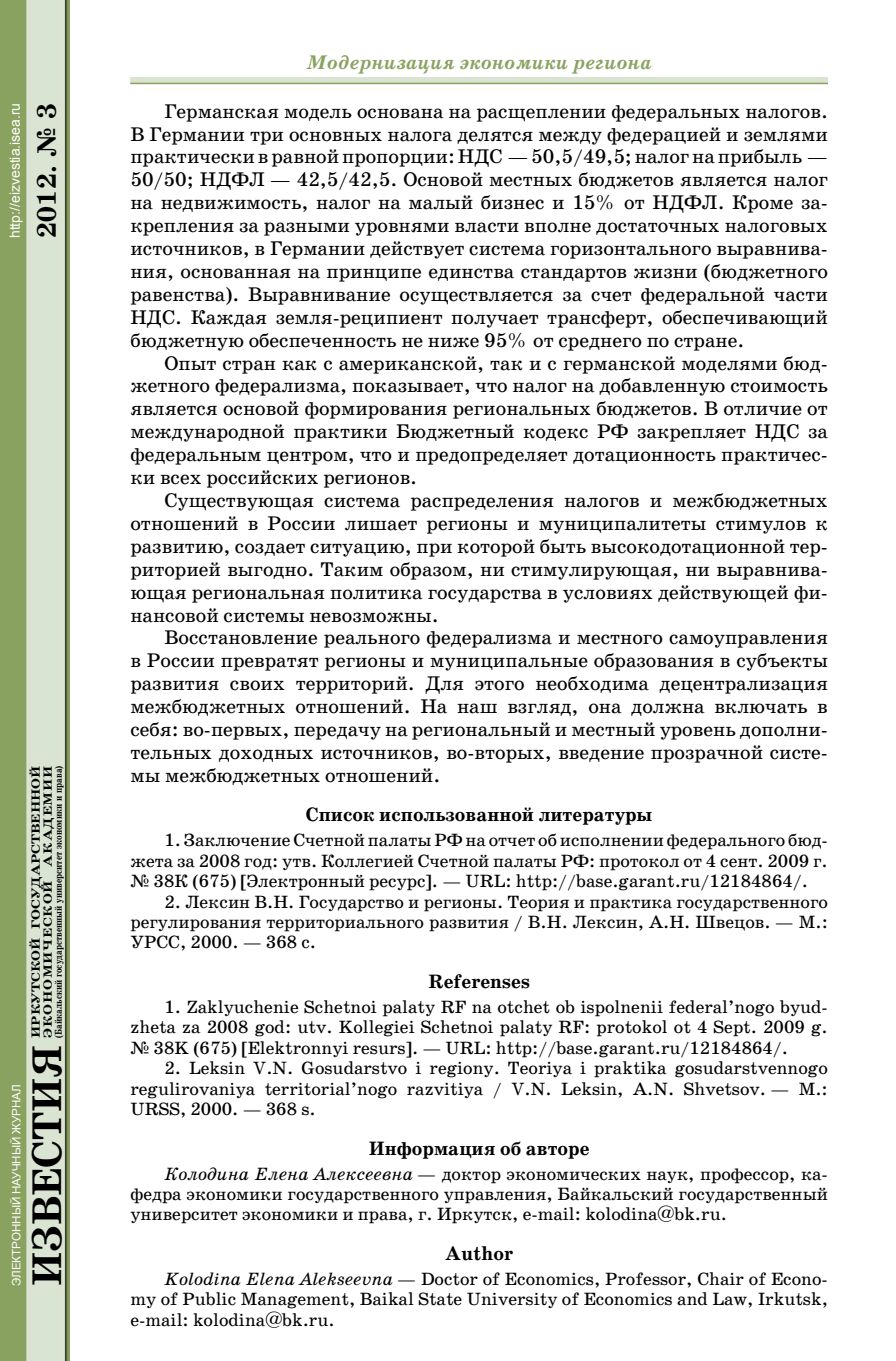
<style>
.page{position:relative;width:896px;height:1361px;background:#fff}
.page>*{position:absolute;margin:0;border:0;box-sizing:border-box;transform-origin:0 0}
.t1{font:700 42px "School Book C";color:#000}
.t2{font:700 27px "School Book C";color:#000}
.t3{font:20px/22.8px "School Book C";color:#000;text-align:justify}
.t4{font:italic 700 20px "School Book C";color:#89a260}
.t5{font:700 19.6px "School Book C";color:#000}
.t6{font:18px/20.4px "School Book C";color:#000;text-align:justify}
.t7{font:14px "Arial";color:#fff}
.t8{font:700 12px/12px "School Book C";color:#000;scale:1.25 1}
.t9{font:11.6px "Arial";color:#fff}
.t10{font:700 10px "School Book C";color:#000;scale:.85 1}
.s1{font-style:italic}
</style>
<div class="page">
<img style="left:0;top:0;width:70px;height:1361px">
<svg style="left:130px;top:77px;width:698px;height:6px;background:#d6e0cd"></svg>
<hr style="left:130px;top:83px;width:698px;height:1px;background:#89a260">
<p class="t7" style="left:6px;top:238px;width:137px;rotate:-90deg">http://eizvestia.isea.ru</p>
<h2 class="t2" style="left:32px;top:238px;width:136px;rotate:-90deg">2012. № 3</h2>
<p class="t9" style="left:9px;top:1286px;width:203px;rotate:-90deg">ЭЛЕКТРОННЫЙ НАУЧНЫЙ ЖУРНАЛ</p>
<p class="t8" style="left:30px;top:1037px;width:219px;rotate:-90deg">ИРКУТСКОЙ ГОСУДАРСТВЕННОЙ<br>ЭКОНОМИЧЕСКОЙ АКАДЕМИИ</p>
<p class="t10" style="left:53px;top:1037px;width:322px;rotate:-90deg">(Байкальский государственный университет экономики и права)</p>
<h1 class="t1" style="left:23px;top:1286px;width:243px;rotate:-90deg">ИЗВЕСТИЯ</h1>
<p class="t4" style="left:306px;top:51px;width:347px">Модернизация экономики региона</p>
<p class="t3" style="left:130px;top:100px;width:699px;text-indent:34px">Германская модель основана на расщеплении федеральных налогов.<br>В Германии три основных налога делятся между федерацией и землями практически в равной пропорции: НДС — 50,5/49,5; налог на прибыль — 50/50; НДФЛ — 42,5/42,5. Основой местных бюджетов является налог на недвижимость, налог на малый бизнес и 15% от НДФЛ. Кроме за&shy;крепления за разными уровнями власти вполне достаточных налоговых источников, в Германии действует система горизонтального выравнива&shy;ния, основанная на принципе единства стандартов жизни (бюджетного равенства). Выравнивание осуществляется за счет федеральной части НДС. Каждая земля-реципиент получает трансферт, обеспечивающий бюджетную обеспеченность не ниже 95% от среднего по стране.</p>
<p class="t3" style="left:130px;top:352px;width:699px;text-indent:34px">Опыт стран как с американской, так и с германской моделями бюд&shy;жетного федерализма, показывает, что налог на добавленную стоимость является основой формирования региональных бюджетов. В отличие от международной практики Бюджетный кодекс РФ закрепляет НДС за федеральным центром, что и предопределяет дотационность практичес&shy;ки всех российских регионов.</p>
<p class="t3" style="left:130px;top:489px;width:699px;text-indent:34px">Существующая система распределения налогов и межбюджетных отношений в России лишает регионы и муниципалитеты стимулов к развитию, создает ситуацию, при которой быть высокодотационной тер&shy;риторией выгодно. Таким образом, ни стимулирующая, ни выравнива&shy;ющая региональная политика государства в условиях действующей фи&shy;нансовой системы невозможны.</p>
<p class="t3" style="left:130px;top:626px;width:699px;text-indent:34px">Восстановление реального федерализма и местного самоуправления в России превратят регионы и муниципальные образования в субъекты развития своих территорий. Для этого необходима децентрализация межбюджетных отношений. На наш взгляд, она должна включать в себя: во-первых, передачу на региональный и местный уровень дополни&shy;тельных доходных источников, во-вторых, введение прозрачной систе&shy;мы межбюджетных отношений.</p>
<p class="t5" style="left:306px;top:804px;width:348px">Список использованной литературы</p>
<p class="t6" style="left:130px;top:830px;width:699px;text-indent:34px">1. Заключение Счетной палаты РФ на отчет об исполнении федерального бюд&shy;жета за 2008 год: утв. Коллегией Счетной палаты РФ: протокол от 4 сент. 2009 г. № 38К (675) [Электронный ресурс]. — URL: http://base.garant.ru/12184864/.</p>
<p class="t6" style="left:130px;top:891px;width:699px;text-indent:34px">2. Лексин В.Н. Государство и регионы. Теория и практика государственного регулирования территориального развития / В.Н. Лексин, А.Н. Швецов. — М.:<br>УРСС, 2000. — 368 с.</p>
<p class="t5" style="left:428px;top:970px;width:103px">Referenses</p>
<p class="t6" style="left:130px;top:997px;width:699px;text-indent:34px">1. Zaklyuchenie Schetnoi palaty RF na otchet ob ispolnenii federal’nogo byud&shy;zheta za 2008 god: utv. Kollegiei Schetnoi palaty RF: protokol ot 4 Sept. 2009 g. № 38K (675) [Elektronnyi resurs]. — URL: http://base.garant.ru/12184864/.</p>
<p class="t6" style="left:130px;top:1058px;width:699px;text-indent:34px">2. Leksin V.N. Gosudarstvo i regiony. Teoriya i praktika gosudarstvennogo regulirovaniya territorial’nogo razvitiya / V.N. Leksin, A.N. Shvetsov. — M.:<br>URSS, 2000. — 368 s.</p>
<p class="t5" style="left:369px;top:1137px;width:222px">Информация об авторе</p>
<p class="t6" style="left:130px;top:1163px;width:699px;text-indent:34px"><span class="s1">Колодина Елена Алексеевна</span> — доктор экономических наук, профессор, ка&shy;федра экономики государственного управления, Байкальский государственный университет экономики и права, г. Иркутск, e-mail: kolodina@bk.ru.</p>
<p class="t5" style="left:445px;top:1242px;width:70px">Author</p>
<p class="t6" style="left:130px;top:1269px;width:699px;text-indent:34px"><span class="s1">Kolodina Elena Alekseevna</span> — Doctor of Economics, Professor, Chair of Econo&shy;my of Public Management, Baikal State University of Economics and Law, Irkutsk, e-mail: kolodina@bk.ru.</p>
</div>
